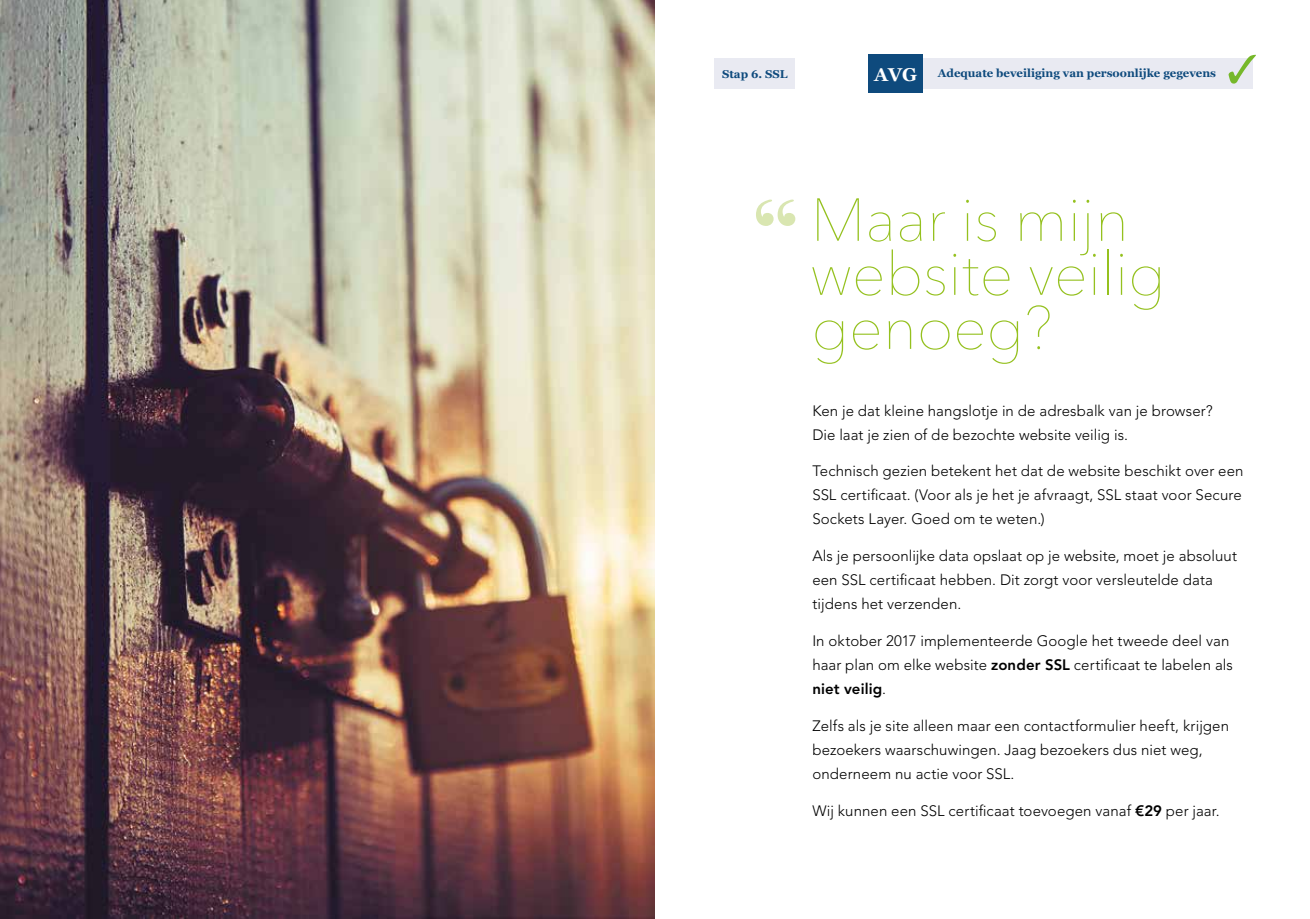
<style>
.page{position:relative;width:1310px;height:919px;background:#fff}
.page>*{position:absolute;margin:0;border:0;box-sizing:border-box;transform-origin:0 0}
.t1{font:200 60px/54px "Avenir Next";color:#95c11f}
.t2{font:300 15px/24px "Avenir LT Pro";letter-spacing:.005em;color:#000}
.t3{font:700 11.4px "Georgia";color:#0e4a7d}
.s1{font-size:18.6px;color:#fff}
.s2{font-weight:800}
</style>
<div class="page">
<img style="left:0;top:0;width:655px;height:918px">
<svg style="left:756px;top:199px;width:39px;height:27px"></svg>
<div style="left:919px;top:58px;width:334px;height:30px;background:#e9eaf2"></div>
<svg style="left:1228px;top:55px;width:28px;height:29px"></svg>
<div style="left:868px;top:55px;width:55px;height:38px;background:#0e4a7d"></div>
<div style="left:714px;top:58px;width:81px;height:31px;background:#e9eaf2"></div>
<p class="t3" style="left:722px;top:65px;width:67px">Stap 6. SSL</p>
<p class="t3" style="left:874px;top:64px;width:343px"><span class="s1">AVG</span> Adequate beveiliging van persoonlijke gegevens</p>
<h1 class="t1" style="left:810px;top:189px;width:357px">Maar is mijn website veilig genoeg?</h1>
<p class="t2" style="left:812px;top:398px;width:402px">Ken je dat kleine hangslotje in de adresbalk van je browser?<br>Die laat je zien of de bezochte website veilig is.</p>
<p class="t2" style="left:812px;top:459px;width:433px;text-align:justify">Technisch gezien betekent het dat de website beschikt over een SSL certificaat. (Voor als je het je afvraagt, SSL staat voor Secure Sockets Layer. Goed om te weten.)</p>
<p class="t2" style="left:812px;top:544px;width:426px">Als je persoonlijke data opslaat op je website, moet je absoluut een SSL certificaat hebben. Dit zorgt voor versleutelde data tijdens het verzenden.</p>
<p class="t2" style="left:812px;top:628px;width:422px">In oktober 2017 implementeerde Google het tweede deel van haar plan om elke website <span class="s2">zonder SSL</span> certificaat te labelen als <span class="s2">niet veilig</span>.</p>
<p class="t2" style="left:812px;top:713px;width:418px">Zelfs als je site alleen maar een contactformulier heeft, krijgen bezoekers waarschuwingen. Jaag bezoekers dus niet weg, onderneem nu actie voor SSL.</p>
<p class="t2" style="left:812px;top:798px;width:409px">Wij kunnen een SSL certificaat toevoegen vanaf <span class="s2">€29</span> per jaar.</p>
</div>
